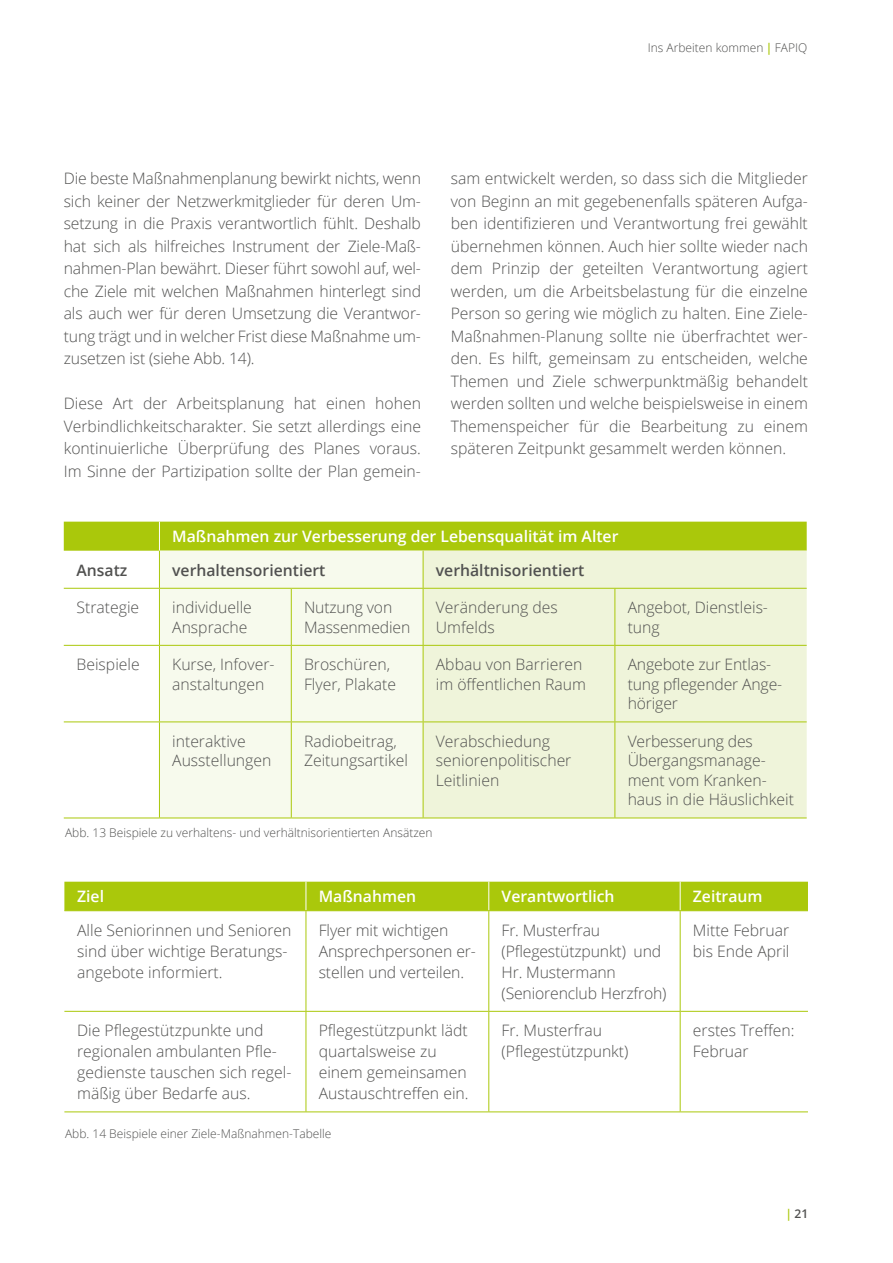
<style>
.page{position:relative;width:893px;height:1263px;background:#fff}
.page>*{position:absolute;margin:0;border:0;box-sizing:border-box;transform-origin:0 0}
.t1{font:300 15.75px/22.5px "Open Sans";color:#515150}
.t2{font:600 15.75px "Open Sans";color:#fff}
.t3{font:600 15.75px "Open Sans";color:#515150}
.t4{font:300 12px "Open Sans";color:#515150}
.t5{font:600 12px "Open Sans";color:#515150}
.s1{font-weight:600;color:#aac80b}
.s2{color:#aac80b}
</style>
<div class="page">
<div style="left:160px;top:551px;width:263px;height:267px;background:#f7faed"></div>
<div style="left:424px;top:551px;width:383px;height:267px;background:#eff4da"></div>
<div style="left:64px;top:522px;width:743px;height:29px;background:#aac80b"></div>
<hr style="left:159px;top:551px;width:1px;height:37px;background:#aac80b">
<hr style="left:423px;top:551px;width:1px;height:37px;background:#aac80b">
<hr style="left:159px;top:589px;width:1px;height:56px;background:#aac80b">
<hr style="left:291px;top:589px;width:1px;height:56px;background:#aac80b">
<hr style="left:423px;top:589px;width:1px;height:56px;background:#aac80b">
<hr style="left:614px;top:589px;width:1px;height:56px;background:#aac80b">
<hr style="left:159px;top:646px;width:1px;height:75px;background:#aac80b">
<hr style="left:291px;top:646px;width:1px;height:75px;background:#aac80b">
<hr style="left:423px;top:646px;width:1px;height:75px;background:#aac80b">
<hr style="left:614px;top:646px;width:1px;height:75px;background:#aac80b">
<hr style="left:159px;top:722px;width:1px;height:96px;background:#aac80b">
<hr style="left:291px;top:722px;width:1px;height:96px;background:#aac80b">
<hr style="left:423px;top:722px;width:1px;height:96px;background:#aac80b">
<hr style="left:614px;top:722px;width:1px;height:96px;background:#aac80b">
<hr style="left:64px;top:588px;width:95px;height:1px;background:#aac80b">
<hr style="left:159px;top:588px;width:132px;height:1px;background:#aac80b">
<hr style="left:291px;top:588px;width:132px;height:1px;background:#aac80b">
<hr style="left:423px;top:588px;width:192px;height:1px;background:#aac80b">
<hr style="left:615px;top:588px;width:192px;height:1px;background:#aac80b">
<hr style="left:64px;top:645px;width:95px;height:1px;background:#aac80b">
<hr style="left:159px;top:645px;width:132px;height:1px;background:#aac80b">
<hr style="left:291px;top:645px;width:132px;height:1px;background:#aac80b">
<hr style="left:423px;top:645px;width:192px;height:1px;background:#aac80b">
<hr style="left:615px;top:645px;width:192px;height:1px;background:#aac80b">
<hr style="left:64px;top:721px;width:95px;height:1px;background:#aac80b">
<hr style="left:159px;top:721px;width:132px;height:1px;background:#aac80b">
<hr style="left:291px;top:721px;width:132px;height:1px;background:#aac80b">
<hr style="left:423px;top:721px;width:192px;height:1px;background:#aac80b">
<hr style="left:615px;top:721px;width:192px;height:1px;background:#aac80b">
<hr style="left:64px;top:818px;width:95px;height:1px;background:#aac80b">
<hr style="left:159px;top:818px;width:132px;height:1px;background:#aac80b">
<hr style="left:291px;top:818px;width:132px;height:1px;background:#aac80b">
<hr style="left:423px;top:818px;width:192px;height:1px;background:#aac80b">
<hr style="left:615px;top:818px;width:192px;height:1px;background:#aac80b">
<div style="left:64px;top:882px;width:744px;height:28px;background:#aac80b"></div>
<hr style="left:64px;top:910px;width:242px;height:1px;background:#aac80b">
<hr style="left:306px;top:910px;width:183px;height:1px;background:#aac80b">
<hr style="left:306px;top:911px;width:1px;height:100px;background:#aac80b">
<hr style="left:489px;top:910px;width:191px;height:1px;background:#aac80b">
<hr style="left:488px;top:911px;width:1px;height:100px;background:#aac80b">
<hr style="left:680px;top:910px;width:128px;height:1px;background:#aac80b">
<hr style="left:680px;top:911px;width:1px;height:100px;background:#aac80b">
<hr style="left:306px;top:1012px;width:1px;height:99px;background:#aac80b">
<hr style="left:488px;top:1012px;width:1px;height:99px;background:#aac80b">
<hr style="left:680px;top:1012px;width:1px;height:99px;background:#aac80b">
<hr style="left:64px;top:1111px;width:242px;height:1px;background:#aac80b">
<hr style="left:306px;top:1111px;width:183px;height:1px;background:#aac80b">
<hr style="left:489px;top:1111px;width:191px;height:1px;background:#aac80b">
<hr style="left:680px;top:1111px;width:128px;height:1px;background:#aac80b">
<hr style="left:64px;top:1011px;width:242px;height:1px;background:#aac80b">
<hr style="left:306px;top:1011px;width:183px;height:1px;background:#aac80b">
<hr style="left:489px;top:1011px;width:191px;height:1px;background:#aac80b">
<hr style="left:680px;top:1011px;width:128px;height:1px;background:#aac80b">
<p class="t4" style="left:648px;top:39px;width:161px">Ins Arbeiten kommen <span class="s1">|</span> FAPIQ</p>
<p class="t1" style="left:64px;top:167px;width:359px;text-align:justify">Die beste Maßnahmenplanung bewirkt nichts, wenn sich keiner der Netzwerkmitglieder für deren Um&shy;setzung in die Praxis verantwortlich fühlt. Deshalb hat sich als hilfreiches Instrument der Ziele-Maß&shy;nahmen-Plan bewährt. Dieser führt sowohl auf, wel&shy;che Ziele mit welchen Maßnahmen hinterlegt sind als auch wer für deren Umsetzung die Verantwor&shy;tung trägt und in welcher Frist diese Maßnahme um&shy;zusetzen ist (siehe Abb. 14).</p>
<p class="t1" style="left:64px;top:392px;width:359px;text-align:justify">Diese Art der Arbeitsplanung hat einen hohen Verbindlichkeitscharakter. Sie setzt allerdings eine kontinuierliche Überprüfung des Planes voraus.<br>Im Sinne der Partizipation sollte der Plan gemein-</p>
<p class="t1" style="left:451px;top:167px;width:359px;text-align:justify">sam entwickelt werden, so dass sich die Mitglieder von Beginn an mit gegebenenfalls späteren Aufga&shy;ben identifizieren und Verantwortung frei gewählt übernehmen können. Auch hier sollte wieder nach dem Prinzip der geteilten Verantwortung agiert werden, um die Arbeitsbelastung für die einzelne Person so gering wie möglich zu halten. Eine Ziele-Maßnahmen-Planung sollte nie überfrachtet wer&shy;den. Es hilft, gemeinsam zu entscheiden, welche Themen und Ziele schwerpunktmäßig behandelt werden sollten und welche beispielsweise in einem Themenspeicher für die Bearbeitung zu einem späteren Zeitpunkt gesammelt werden können.</p>
<p class="t2" style="left:172px;top:526px;width:448px">Maßnahmen zur Verbesserung der Lebensqualität im Alter</p>
<p class="t3" style="left:77px;top:559px;width:52px">Ansatz</p>
<p class="t3" style="left:172px;top:559px;width:155px">verhaltensorientiert</p>
<p class="t3" style="left:436px;top:559px;width:150px">verhältnisorientiert</p>
<p class="t1" style="left:77px;top:596px;width:64px">Strategie</p>
<p class="t1" style="left:172px;top:597px;width:81px;line-height:19.5px">individuelle<br>Ansprache</p>
<p class="t1" style="left:304px;top:597px;width:108px;line-height:19.5px">Nutzung von<br>Massenmedien</p>
<p class="t1" style="left:436px;top:597px;width:123px;line-height:19.5px">Veränderung des<br>Umfelds</p>
<p class="t1" style="left:628px;top:597px;width:142px;line-height:19.5px">Angebot, Dienstleis&shy;tung</p>
<p class="t1" style="left:77px;top:653px;width:65px">Beispiele</p>
<p class="t1" style="left:172px;top:654px;width:104px;line-height:19.5px">Kurse, Infover&shy;anstaltungen</p>
<p class="t1" style="left:304px;top:654px;width:93px;line-height:19.5px">Broschüren,<br>Flyer, Plakate</p>
<p class="t1" style="left:436px;top:654px;width:152px;line-height:19.5px">Abbau von Barrieren im öffentlichen Raum</p>
<p class="t1" style="left:628px;top:654px;width:156px;line-height:19.5px">Angebote zur Entlas&shy;tung pflegender Ange&shy;höriger</p>
<p class="t1" style="left:172px;top:731px;width:101px;line-height:19.5px">interaktive<br>Ausstellungen</p>
<p class="t1" style="left:304px;top:731px;width:105px;line-height:19.5px">Radiobeitrag,<br>Zeitungsartikel</p>
<p class="t1" style="left:436px;top:731px;width:137px;line-height:19.5px">Verabschiedung seniorenpolitischer<br>Leitlinien</p>
<p class="t1" style="left:628px;top:731px;width:168px;line-height:19.5px">Verbesserung des<br>Übergangsmanage&shy;ment vom Kranken&shy;haus in die Häuslichkeit</p>
<p class="t4" style="left:65px;top:824px;width:369px">Abb. 13 Beispiele zu verhaltens- und verhältnisorientierten Ansätzen</p>
<p class="t2" style="left:77px;top:886px;width:28px">Ziel</p>
<p class="t2" style="left:319px;top:886px;width:99px">Maßnahmen</p>
<p class="t2" style="left:502px;top:886px;width:115px">Verantwortlich</p>
<p class="t2" style="left:693px;top:886px;width:71px">Zeitraum</p>
<p class="t1" style="left:77px;top:919px;width:216px;line-height:21px">Alle Seniorinnen und Senioren sind über wichtige Beratungs&shy;angebote informiert.</p>
<p class="t1" style="left:319px;top:919px;width:159px;line-height:21px">Flyer mit wichtigen<br>Ansprechpersonen er&shy;stellen und verteilen.</p>
<p class="t1" style="left:502px;top:919px;width:167px;line-height:21px">Fr. Musterfrau (Pflegestützpunkt) und<br>Hr. Mustermann (Seniorenclub Herzfroh)</p>
<p class="t1" style="left:693px;top:919px;width:98px;line-height:21px">Mitte Februar bis Ende April</p>
<p class="t1" style="left:77px;top:1019px;width:216px;line-height:21px">Die Pflegestützpunkte und regionalen ambulanten Pfle&shy;gedienste tauschen sich regel&shy;mäßig über Bedarfe aus.</p>
<p class="t1" style="left:319px;top:1019px;width:151px;line-height:21px">Pflegestützpunkt lädt quartalsweise zu einem gemeinsamen<br>Austauschtreffen ein.</p>
<p class="t1" style="left:502px;top:1019px;width:128px;line-height:21px">Fr. Musterfrau (Pflegestützpunkt)</p>
<p class="t1" style="left:693px;top:1019px;width:103px;line-height:21px">erstes Treffen:<br>Februar</p>
<p class="t4" style="left:65px;top:1126px;width:268px">Abb. 14 Beispiele einer Ziele-Maßnahmen-Tabelle</p>
<p class="t5" style="left:786px;top:1205px;width:24px"><span class="s2">|</span> 21</p>
</div>
